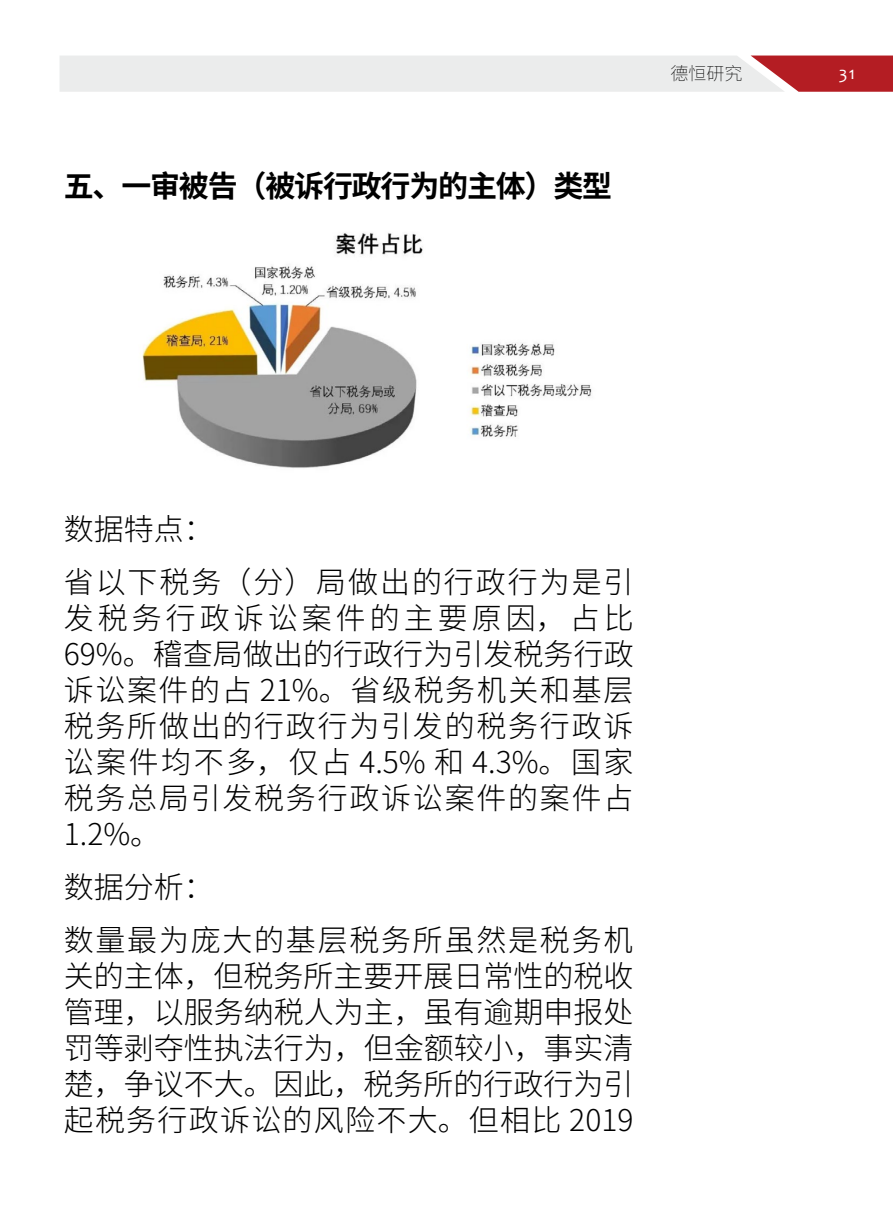
<style>
.page{position:relative;width:893px;height:1212px;background:#fff}
.page>*{position:absolute;margin:0;border:0;box-sizing:border-box;transform-origin:0 0}
.t1{font:300 30px/36px "Source Han Sans CN";letter-spacing:.06em;color:#000}
.t2{font:700 30px "Source Han Sans CN";letter-spacing:-.04em;color:#000}
.t3{font:200 18px "Source Han Sans CN";color:#000}
.t4{font:18px "Candara";color:#fff}
</style>
<div class="page">
<svg style="left:60px;top:56px;width:833px;height:36px;background:#e3d0d0"></svg>
<img style="left:142px;top:233px;width:450px;height:235px">
<p class="t2" style="left:64px;top:169px;width:550px">五、一审被告（被诉行政行为的主体）类型</p>
<p class="t3" style="left:670px;top:63px;width:73px">德恒研究</p>
<p class="t4" style="left:839px;top:62px;width:18px">31</p>
<p class="t1" style="left:64px;top:503px;width:571px;line-height:52.9px">数据特点：<br>省以下税务（分）局做出的行政行为是引</p>
<p class="t1" style="left:64px;top:601px;width:571px;text-align:justify">发税务行政诉讼案件的主要原因，占比69%。稽查局做出的行政行为引发税务行政诉讼案件的占 21%。省级税务机关和基层税务所做出的行政行为引发的税务行政诉讼案件均不多，仅占 4.5% 和 4.3%。国家税务总局引发税务行政诉讼案件的案件占1.2%。</p>
<p class="t1" style="left:64px;top:861px;width:571px;line-height:52.9px">数据分析：<br>数量最为庞大的基层税务所虽然是税务机</p>
<p class="t1" style="left:64px;top:959px;width:571px;text-align:justify">关的主体，但税务所主要开展日常性的税收管理，以服务纳税人为主，虽有逾期申报处罚等剥夺性执法行为，但金额较小，事实清楚，争议不大。因此，税务所的行政行为引起税务行政诉讼的风险不大。但相比 2019</p>
</div>
